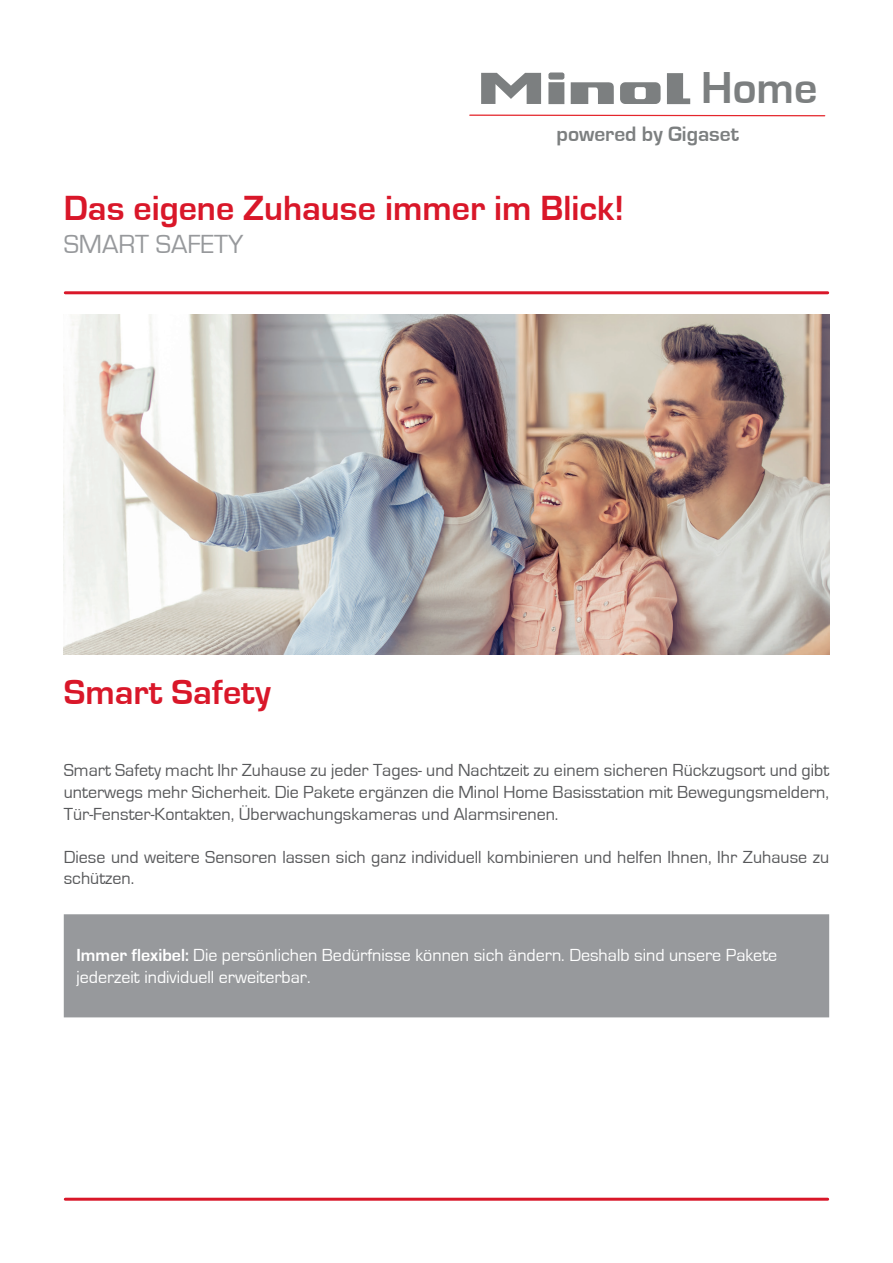
<style>
.page{position:relative;width:893px;height:1263px;background:#fff}
.page>*{position:absolute;margin:0;border:0;box-sizing:border-box;transform-origin:0 0}
.t1{font:700 46.05px "Eurostile";color:#7c7f80}
.t2{font:700 36px "Eurostile";color:#d91729}
.t3{font:27px "Eurostile";color:#97999c}
.t4{font:700 21.45px "Eurostile";color:#7c7f80}
.t5{font:18px/21.6px "Eurostile";color:#57585a;text-align:justify}
.t6{font:18px/21.6px "Eurostile";color:#fff}
.s1{font-weight:700}
</style>
<div class="page">
<svg style="left:469px;top:114px;width:357px;height:3px"></svg>
<svg style="left:548px;top:72px;width:16px;height:8px"></svg>
<div style="left:548px;top:82px;width:16px;height:22px;background:#7c7f80"></div>
<svg style="left:667px;top:73px;width:23px;height:31px"></svg>
<svg style="left:571px;top:82px;width:43px;height:22px"></svg>
<svg style="left:620px;top:82px;width:41px;height:22px"></svg>
<svg style="left:481px;top:73px;width:60px;height:31px"></svg>
<hr style="left:65px;top:291px;width:763px;height:3px;background:#d91729">
<img style="left:64px;top:315px;width:765px;height:340px">
<hr style="left:65px;top:1198px;width:763px;height:3px;background:#d91729">
<div style="left:64px;top:914px;width:765px;height:103px;background:#97999c;border:2px solid #97999c"></div>
<h1 class="t1" style="left:701px;top:63px;width:118px">Home</h1>
<p class="t4" style="left:556px;top:122px;width:184px">powered by Gigaset</p>
<h2 class="t2" style="left:64px;top:188px;width:562px">Das eigene Zuhause immer im Blick!</h2>
<h3 class="t3" style="left:64px;top:230px;width:181px">SMART SAFETY</h3>
<h2 class="t2" style="left:64px;top:673px;width:208px">Smart Safety</h2>
<p class="t5" style="left:64px;top:760px;width:767px">Smart Safety macht Ihr Zuhause zu jeder Tages- und Nachtzeit zu einem sicheren Rückzugsort und gibt unterwegs mehr Sicherheit. Die Pakete ergänzen die Minol Home Basisstation mit Bewegungsmeldern, Tür-Fenster-Kontakten, Überwachungskameras und Alarmsirenen.</p>
<p class="t5" style="left:64px;top:846px;width:767px">Diese und weitere Sensoren lassen sich ganz individuell kombinieren und helfen Ihnen, Ihr Zuhause zu schützen.</p>
<p class="t6" style="left:77px;top:945px;width:702px"><span class="s1">Immer flexibel:</span> Die persönlichen Bedürfnisse können sich ändern. Deshalb sind unsere Pakete jederzeit individuell erweiterbar.</p>
</div>
